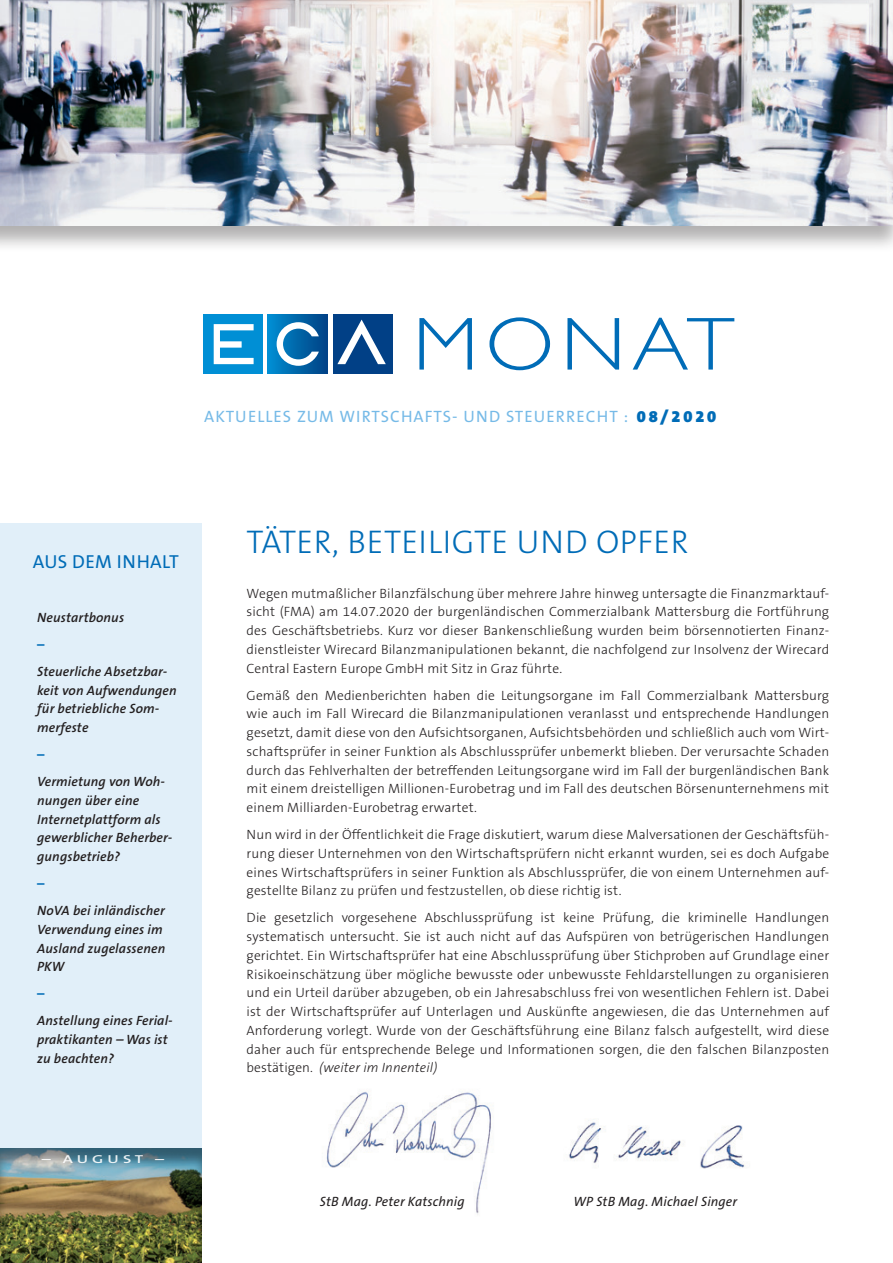
<style>
.page{position:relative;width:893px;height:1263px;background:#fff}
.page>*{position:absolute;margin:0;border:0;box-sizing:border-box;transform-origin:0 0}
.t1{font:300 75.45px "Gill Sans";letter-spacing:.08em;color:#006cb7;scale:1.11 1}
.t2{font:300 33px "The Sans B3";letter-spacing:.015em;color:#006cb7}
.t3{font:18.9px "The Sans B5 Plain";letter-spacing:.02em;color:#006cb7}
.t4{font:16.5px "The Sans B5 Plain";letter-spacing:.065em;color:#76bae7}
.t5{font:900 16.5px "The Sans B9";letter-spacing:.17em;color:#006cb7}
.t6{font:300 13.5px/18.8px "The Sans B3";letter-spacing:.01em;color:#231f20;text-align:justify}
.t7{font:italic 600 13.5px/18.8px "The Sans B6";letter-spacing:.01em;color:#231f20}
.t8{font:italic 13.5px "The Sans B5 Plain";letter-spacing:.01em;color:#231f20}
.t9{font:700 13.5px "The Sans B7";color:#006cb7}
.t10{font:600 11.55px "The Sans B6";letter-spacing:.25em;color:#fff;scale:1.43 1}
.s1{font-style:italic}
</style>
<div class="page">
<div style="left:0;top:523px;width:202px;height:625px;background:#e1eff9"></div>
<div style="left:0;top:1145px;width:203px;height:118px;background:#231f20;opacity:.5"></div>
<div style="left:203px;top:314px;width:60px;height:59px;background:#008fd5"></div>
<svg style="left:214px;top:324px;width:40px;height:40px"></svg>
<div style="left:268px;top:314px;width:60px;height:59px;background:linear-gradient(to right,#018ed2,#004184)"></div>
<svg style="left:277px;top:322px;width:42px;height:44px"></svg>
<div style="left:333px;top:314px;width:59px;height:59px;background:#014086"></div>
<svg style="left:337px;top:320px;width:49px;height:44px"></svg>
<div style="left:0;top:0;width:893px;height:253px;background:#231f20;opacity:.35"></div>
<img style="left:0;top:0;width:893px;height:225px">
<img style="left:326px;top:1091px;width:165px;height:123px">
<img style="left:569px;top:1119px;width:176px;height:50px">
<p class="t1" style="left:413px;top:302px;width:291px">MONAT</p>
<p class="t4" style="left:204px;top:408px;width:426px">AKTUELLES ZUM WIRTSCHAFTS- UND STEUERRECHT :</p>
<p class="t5" style="left:637px;top:407px;width:81px">08/2020</p>
<p class="t3" style="left:33px;top:552px;width:147px">AUS DEM INHALT</p>
<p class="t7" style="left:37px;top:609px;width:88px">Neustartbonus</p>
<p class="t9" style="left:37px;top:637px;width:9px">–</p>
<p class="t7" style="left:37px;top:663px;width:141px">Steuerliche Absetzbar&shy;keit von Aufwendungen für betriebliche Som&shy;merfeste</p>
<p class="t9" style="left:37px;top:747px;width:9px">–</p>
<p class="t7" style="left:37px;top:773px;width:137px">Vermietung von Woh&shy;nungen über eine<br>Internetplattform als gewerblicher Beherber&shy;gungsbetrieb?</p>
<p class="t9" style="left:37px;top:876px;width:9px">–</p>
<p class="t7" style="left:37px;top:902px;width:130px">NoVA bei inländischer<br>Verwendung eines im<br>Ausland zugelassenen<br>PKW</p>
<p class="t9" style="left:37px;top:987px;width:9px">–</p>
<p class="t7" style="left:37px;top:1012px;width:137px">Anstellung eines Ferial&shy;praktikanten – Was ist zu beachten?</p>
<p class="t10" style="left:42px;top:1153px;width:87px">– AUGUST –</p>
<p class="t2" style="left:247px;top:524px;width:444px">TÄTER, BETEILIGTE UND OPFER</p>
<p class="t6" style="left:247px;top:584px;width:584px">Wegen mutmaßlicher Bilanzfälschung über mehrere Jahre hinweg untersagte die Finanzmarktauf&shy;sicht (FMA) am 14.07.2020 der burgenländischen Commerzialbank Mattersburg die Fortführung des Geschäftsbetriebs. Kurz vor dieser Bankenschließung wurden beim börsennotierten Finanz&shy;dienstleister Wirecard Bilanzmanipulationen bekannt, die nachfolgend zur Insolvenz der Wirecard Central Eastern Europe GmbH mit Sitz in Graz führte.</p>
<p class="t6" style="left:247px;top:686px;width:584px">Gemäß den Medienberichten haben die Leitungsorgane im Fall Commerzialbank Mattersburg wie auch im Fall Wirecard die Bilanzmanipulationen veranlasst und entsprechende Handlungen gesetzt, damit diese von den Aufsichtsorganen, Aufsichtsbehörden und schließlich auch vom Wirt&shy;schaftsprüfer in seiner Funktion als Abschlussprüfer unbemerkt blieben. Der verursachte Schaden durch das Fehlverhalten der betreffenden Leitungsorgane wird im Fall der burgenländischen Bank mit einem dreistelligen Millionen-Eurobetrag und im Fall des deutschen Börsenunternehmens mit einem Milliarden-Eurobetrag erwartet.</p>
<p class="t6" style="left:247px;top:826px;width:584px">Nun wird in der Öffentlichkeit die Frage diskutiert, warum diese Malversationen der Geschäftsfüh&shy;rung dieser Unternehmen von den Wirtschaftsprüfern nicht erkannt wurden, sei es doch Aufgabe eines Wirtschaftsprüfers in seiner Funktion als Abschlussprüfer, die von einem Unternehmen auf&shy;gestellte Bilanz zu prüfen und festzustellen, ob diese richtig ist.</p>
<p class="t6" style="left:247px;top:909px;width:584px">Die gesetzlich vorgesehene Abschlussprüfung ist keine Prüfung, die kriminelle Handlungen systematisch untersucht. Sie ist auch nicht auf das Aufspüren von betrügerischen Handlungen gerichtet. Ein Wirtschaftsprüfer hat eine Abschlussprüfung über Stichproben auf Grundlage einer Risikoeinschätzung über mögliche bewusste oder unbewusste Fehldarstellungen zu organisieren und ein Urteil darüber abzugeben, ob ein Jahresabschluss frei von wesentlichen Fehlern ist. Dabei ist der Wirtschaftsprüfer auf Unterlagen und Auskünfte angewiesen, die das Unternehmen auf Anforderung vorlegt. Wurde von der Geschäftsführung eine Bilanz falsch aufgestellt, wird diese daher auch für entsprechende Belege und Informationen sorgen, die den falschen Bilanzposten bestätigen. <span class="s1">(weiter im Innenteil)</span></p>
<p class="t8" style="left:320px;top:1194px;width:146px">StB Mag. Peter Katschnig</p>
<p class="t8" style="left:573px;top:1194px;width:165px">WP StB Mag. Michael Singer</p>
</div>
